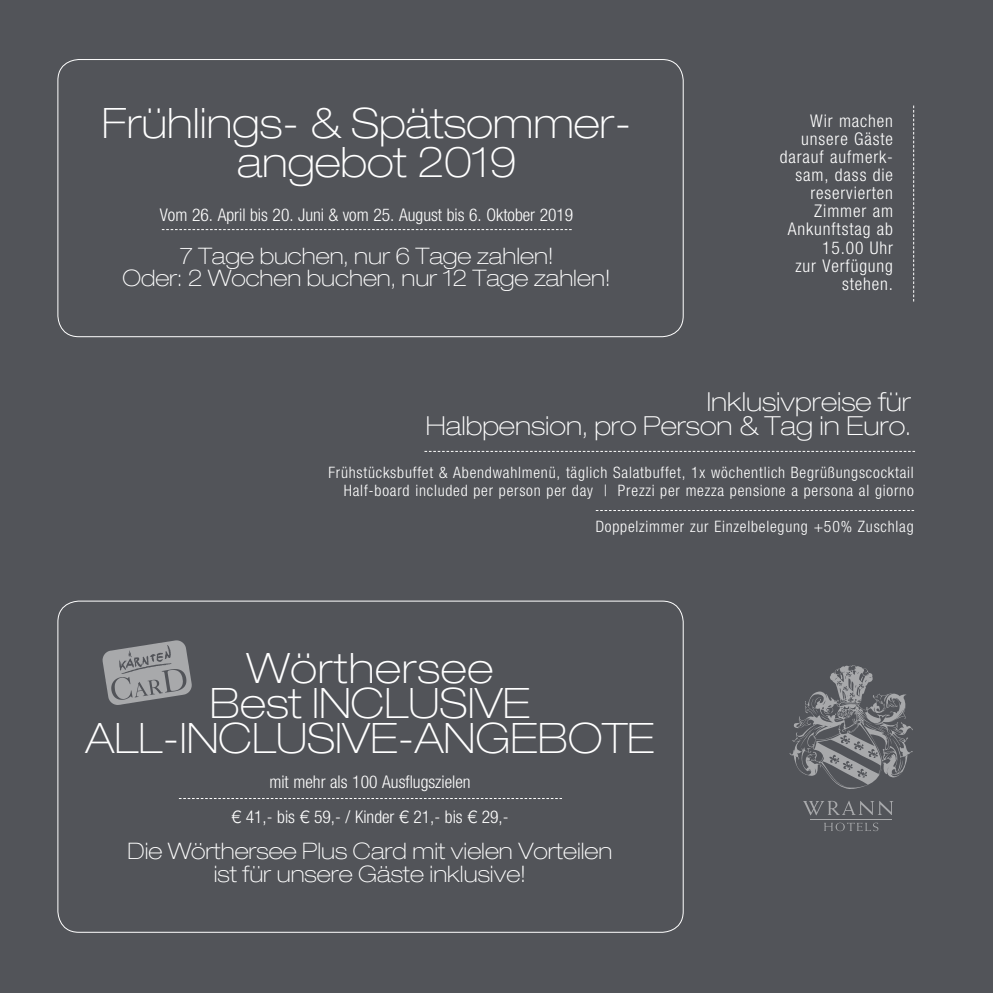
<style>
.page{position:relative;width:993px;height:993px;background:#fff}
.page>*{position:absolute;margin:0;border:0;box-sizing:border-box;transform-origin:0 0}
.t1{font:100 expanded 42px/35px "Helvetica Neue";color:#fff;text-align:center}
.t2{font:100 expanded 26.25px/24.5px "Helvetica Neue";color:#fff;text-align:right}
.t3{font:100 expanded 22.75px/22.8px "Helvetica Neue";color:#fff;text-align:center}
.t4{font:300 condensed 17.5px/35px "Helvetica Neue";color:#fff;text-align:center}
.t5{font:300 condensed 17.5px/18px "Helvetica Neue";letter-spacing:.05em;color:#fff;text-align:right}
.t6{font:300 condensed 15.75px/18px "Helvetica Neue";letter-spacing:.05em;color:#fff;text-align:right}
.s1{font-stretch:normal}
</style>
<div class="page">
<div style="left:0;top:0;width:992px;height:992px;background:#525459"></div>
<svg style="left:162px;top:229px;width:409px;height:1px"></svg>
<svg style="left:803px;top:800px;width:90px;height:15px"></svg>
<svg style="left:824px;top:822px;width:54px;height:8px"></svg>
<svg style="left:789px;top:665px;width:124px;height:123px"></svg>
<hr style="left:809px;top:818px;width:82px;height:1px;background:#fff">
<svg style="left:595px;top:510px;width:318px;height:1px"></svg>
<svg style="left:424px;top:451px;width:490px;height:1px"></svg>
<svg style="left:102px;top:640px;width:90px;height:64px"></svg>
<h1 class="t1" style="left:102px;top:104px;width:531px;line-height:38.5px">Frühlings- &amp; Spätsommer&shy;angebot 2019</h1>
<p class="t4" style="left:160px;top:197px;width:415px">Vom 26. April bis 20. Juni &amp; vom 25. August bis 6. Oktober 2019</p>
<h3 class="t3" style="left:122px;top:244px;width:489px">7 Tage buchen, nur 6 Tage zahlen!<br>Oder: 2 Wochen buchen, nur 12 Tage zahlen!</h3>
<p class="t5" style="left:779px;top:112px;width:115px">Wir machen unsere Gäste darauf aufmerk&shy;sam, dass die reservierten<br>Zimmer am<br>Ankunftstag ab<br>15.00 Uhr<br>zur Verfügung stehen.</p>
<h2 class="t2" style="left:426px;top:389px;width:486px">Inklusivpreise für<br>Halbpension, pro Person &amp; Tag in Euro.</h2>
<p class="t6" style="left:328px;top:463px;width:586px">Frühstücksbuffet &amp; Abendwahlmenü, täglich Salatbuffet, 1x wöchentlich Begrüßungscocktail<br>Half-board included per person per day | Prezzi per mezza pensione a persona al giorno</p>
<p class="t6" style="left:595px;top:517px;width:319px">Doppelzimmer zur Einzelbelegung +50% Zuschlag</p>
<h1 class="t1" style="left:85px;top:649px;width:570px">Wörthersee<br>Best INCLUSIVE<br>ALL-INCLUSIVE-ANGEBOTE</h1>
<p class="t4" style="left:231px;top:763px;width:278px">mit mehr als 100 Ausflugszielen<br><span class="s1">€</span> 41,- bis <span class="s1">€</span> 59,- / Kinder <span class="s1">€</span> 21,- bis <span class="s1">€</span> 29,-</p>
<h3 class="t3" style="left:127px;top:839px;width:486px">Die Wörthersee Plus Card mit vielen Vorteilen ist für unsere Gäste inklusive!</h3>
</div>
